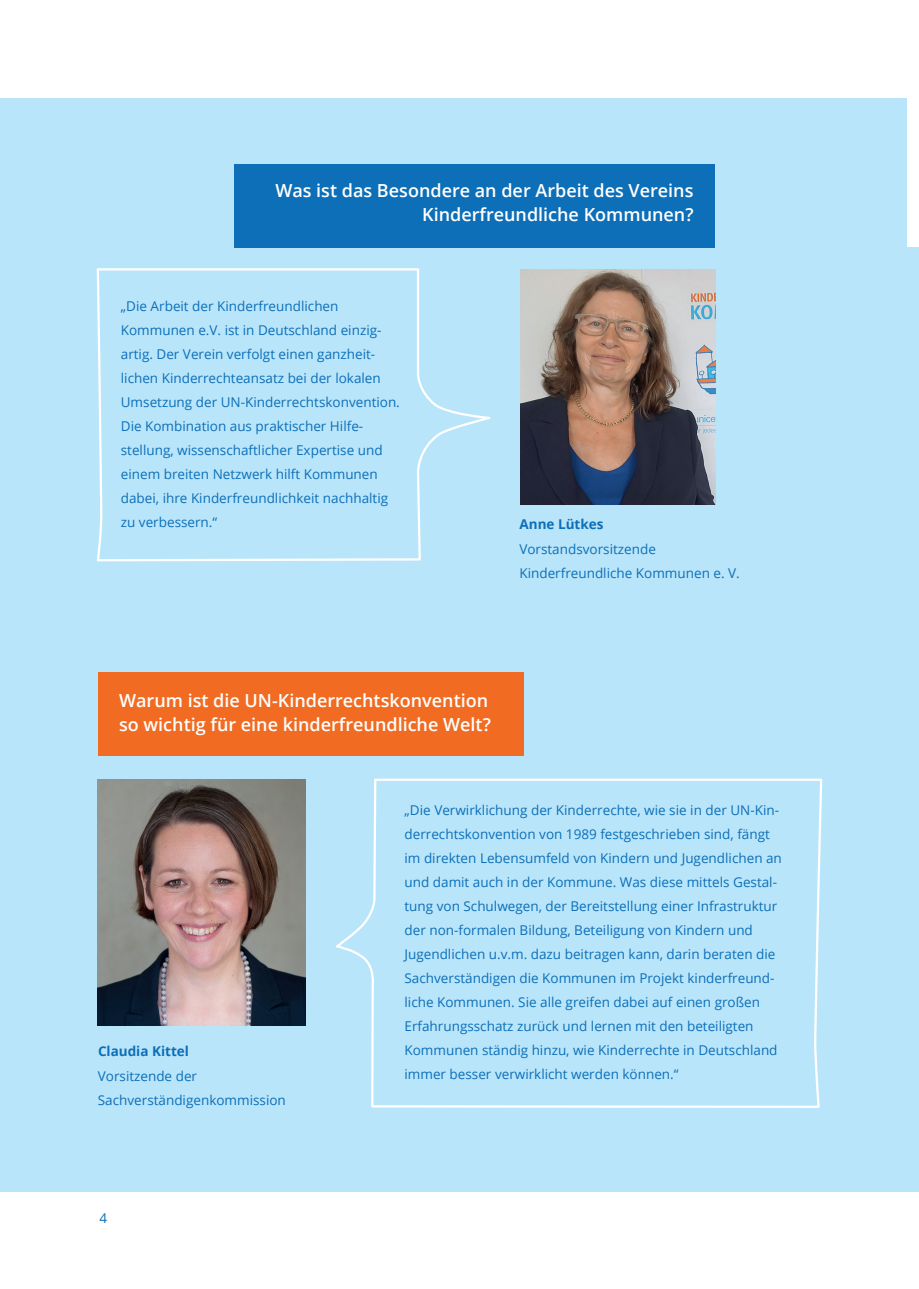
<style>
.page{position:relative;width:919px;height:1289px;background:#fff}
.page>*{position:absolute;margin:0;border:0;box-sizing:border-box;transform-origin:0 0}
.t1{font:600 18px/24px "Open Sans";color:#fff}
.t2{font:13.5px/24px "Open Sans";color:#0c6fb8}
.t3{font:700 13.5px "Open Sans";color:#0c6fb8}
</style>
<div class="page">
<div style="left:906px;top:161px;width:12px;height:1030px;background:#b9e5fa"></div>
<div style="left:907px;top:149px;width:11px;height:98px;background:#fff"></div>
<div style="left:0;top:98px;width:906px;height:1093px;background:#b9e5fa"></div>
<div style="left:98px;top:672px;width:425px;height:83px;background:#f16c22"></div>
<div style="left:234px;top:164px;width:481px;height:83px;background:#0c6fb8"></div>
<img style="left:98px;top:779px;width:208px;height:246px">
<svg style="left:96px;top:268px;width:395px;height:294px"></svg>
<svg style="left:335px;top:778px;width:488px;height:414px"></svg>
<img style="left:520px;top:269px;width:195px;height:235px">
<h1 class="t1" style="left:275px;top:178px;width:419px;text-align:right">Was ist das Besondere an der Arbeit des Vereins<br>Kinderfreundliche Kommunen?</h1>
<p class="t2" style="left:121px;top:294px;width:280px">„Die Arbeit der Kinderfreundlichen Kommunen e.V. ist in Deutschland einzig&shy;artig. Der Verein verfolgt einen ganzheit&shy;lichen Kinderrechteansatz bei der lokalen Umsetzung der UN-Kinderrechtskonvention.<br>Die Kombination aus praktischer Hilfe&shy;stellung, wissenschaftlicher Expertise und einem breiten Netzwerk hilft Kommunen dabei, ihre Kinderfreundlichkeit nachhaltig zu verbessern.“</p>
<p class="t3" style="left:519px;top:515px;width:85px">Anne Lütkes</p>
<p class="t2" style="left:519px;top:536px;width:222px">Vorstandsvorsitzende<br>Kinderfreundliche Kommunen e. V.</p>
<h1 class="t1" style="left:119px;top:688px;width:373px">Warum ist die UN-Kinderrechtskonvention so wichtig für eine kinderfreundliche Welt?</h1>
<p class="t3" style="left:98px;top:1041px;width:92px">Claudia Kittel</p>
<p class="t2" style="left:98px;top:1063px;width:189px">Vorsitzende der<br>Sachverständigenkommission</p>
<p class="t2" style="left:99px;top:1205px;width:9px">4</p>
<p class="t2" style="left:404px;top:797px;width:379px">„Die Verwirklichung der Kinderrechte, wie sie in der UN-Kin&shy;derrechtskonvention von 1989 festgeschrieben sind, fängt im direkten Lebensumfeld von Kindern und Jugendlichen an und damit auch in der Kommune. Was diese mittels Gestal&shy;tung von Schulwegen, der Bereitstellung einer Infrastruktur der non-formalen Bildung, Beteiligung von Kindern und Jugendlichen u.v.m. dazu beitragen kann, darin beraten die Sachverständigen die Kommunen im Projekt kinderfreund&shy;liche Kommunen. Sie alle greifen dabei auf einen großen Erfahrungsschatz zurück und lernen mit den beteiligten Kommunen ständig hinzu, wie Kinderrechte in Deutschland immer besser verwirklicht werden können.“</p>
</div>
